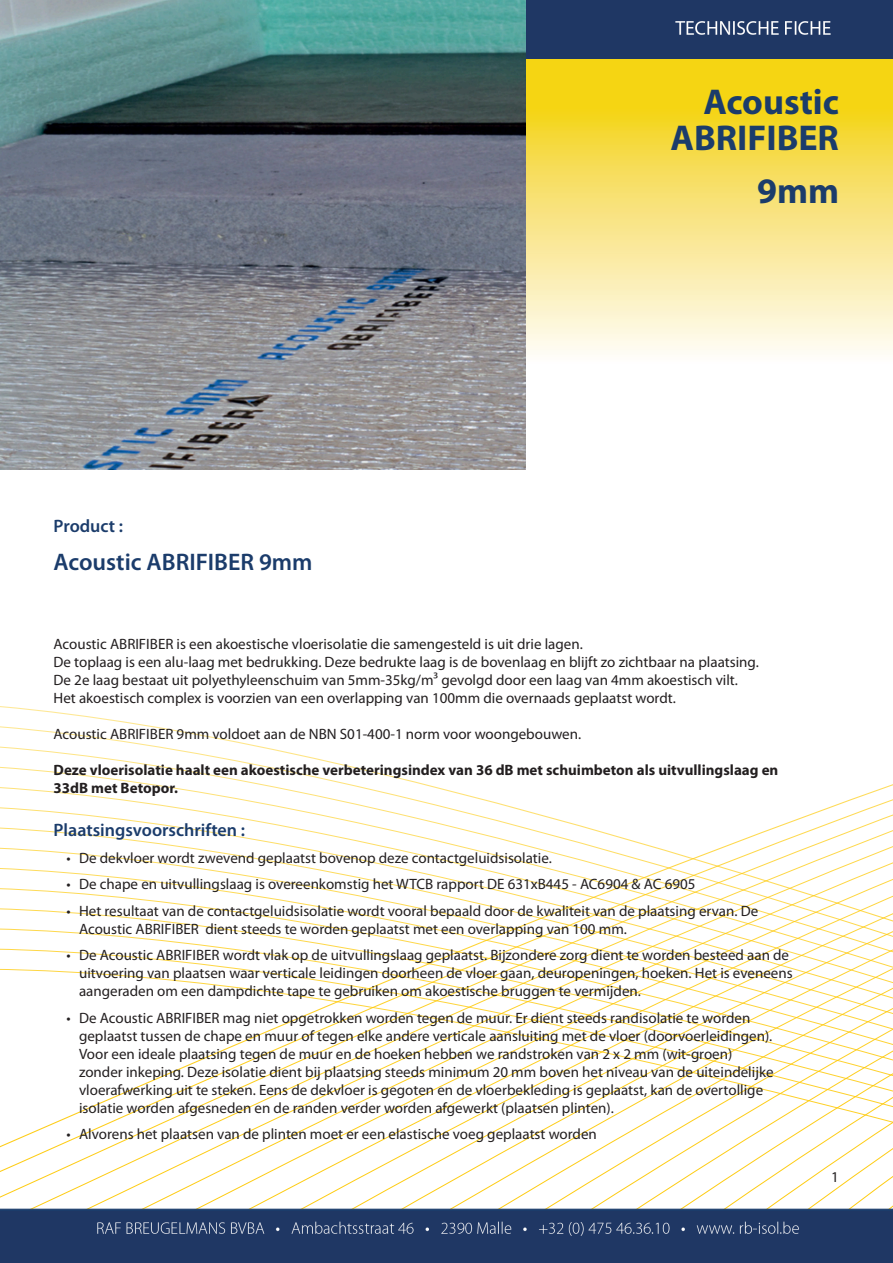
<style>
.page{position:relative;width:893px;height:1263px;background:#fff}
.page>*{position:absolute;margin:0;border:0;box-sizing:border-box;transform-origin:0 0}
.heading_01{font:700 36px/36px "Myriad Pro";color:#1b3c6b;text-align:right}
.body_blauw{font:600 24px "Myriad Pro";color:#1b3c6b}
.body{font:600 18px "Myriad Pro";color:#1b3c6b}
.body_blauw-2{font:600 18px "Myriad Pro";color:#1b3c6b}
.body-2{font:15px/18px "Myriad Pro";color:#231f20}
.body-3{font:700 15px/18px "Myriad Pro";color:#231f20}
</style>
<div class="page">
<svg style="left:525px;top:58px;width:368px;height:306px;background:#f6e27b"></svg>
<svg style="left:0;top:825px;width:893px;height:21px"></svg>
<svg style="left:0;top:846px;width:893px;height:20px"></svg>
<svg style="left:0;top:866px;width:893px;height:21px"></svg>
<svg style="left:0;top:887px;width:893px;height:21px"></svg>
<svg style="left:0;top:908px;width:893px;height:20px"></svg>
<svg style="left:0;top:928px;width:893px;height:20px"></svg>
<svg style="left:0;top:948px;width:893px;height:21px"></svg>
<svg style="left:0;top:969px;width:893px;height:240px"></svg>
<svg style="left:0;top:1209px;width:893px;height:3px;background:#203d6b"></svg>
<div style="left:525px;top:0;width:368px;height:58px;background:#1f3764"></div>
<div style="left:0;top:1212px;width:893px;height:51px;background:#1f3764"></div>
<img style="left:0;top:0;width:525px;height:470px">
<p class="body_blauw-2" style="left:54px;top:515px;width:71px">Product :</p>
<p class="body_blauw" style="left:54px;top:546px;width:261px">Acoustic ABRIFIBER 9mm</p>
<p class="heading_01" style="left:670px;top:83px;width:170px">Acoustic<br>ABRIFIBER</p>
<p class="heading_01" style="left:757px;top:172px;width:83px">9mm</p>
<p class="body-2" style="left:54px;top:635px;width:531px">Acoustic ABRIFIBER is een akoestische vloerisolatie die samengesteld is uit drie lagen.</p>
<p class="body-2" style="left:54px;top:653px;width:707px">De toplaag is een alu-laag met bedrukking. Deze bedrukte laag is de bovenlaag en blijft zo zichtbaar na plaatsing.</p>
<p class="body-2" style="left:54px;top:671px;width:686px">De 2e laag bestaat uit polyethyleenschuim van 5mm-35kg/m³ gevolgd door een laag van 4mm akoestisch vilt.</p>
<p class="body-2" style="left:54px;top:689px;width:624px">Het akoestisch complex is voorzien van een overlapping van 100mm die overnaads geplaatst wordt.</p>
<p class="body-2" style="left:54px;top:725px;width:529px">Acoustic ABRIFIBER 9mm voldoet aan de NBN S01-400-1 norm voor woongebouwen.</p>
<p class="body-3" style="left:54px;top:761px;width:726px">Deze vloerisolatie haalt een akoestische verbeteringsindex van 36 dB met schuimbeton als uitvullingslaag en<br>33dB met Betopor.</p>
<p class="body" style="left:54px;top:819px;width:193px">Plaatsingsvoorschriften :</p>
<p class="body-2" style="left:66px;top:848px;width:487px">• De dekvloer wordt zwevend geplaatst bovenop deze contactgeluidsisolatie.</p>
<p class="body-2" style="left:66px;top:875px;width:631px">• De chape en uitvullingslaag is overeenkomstig het WTCB rapport DE 631xB445 - AC6904 &amp; AC 6905</p>
<p class="body-2" style="left:79px;top:902px;width:681px;text-indent:-13px">• Het resultaat van de contactgeluidsisolatie wordt vooral bepaald door de kwaliteit van de plaatsing ervan. De<br>Acoustic ABRIFIBER dient steeds te worden geplaatst met een overlapping van 100 mm.</p>
<p class="body-2" style="left:79px;top:946px;width:715px;text-indent:-13px">• De Acoustic ABRIFIBER wordt vlak op de uitvullingslaag geplaatst. Bijzondere zorg dient te worden besteed aan de uitvoering van plaatsen waar verticale leidingen doorheen de vloer gaan, deuropeningen, hoeken. Het is eveneens aangeraden om een dampdichte tape te gebruiken om akoestische bruggen te vermijden.</p>
<p class="body-2" style="left:79px;top:1009px;width:696px;text-indent:-13px">• De Acoustic ABRIFIBER mag niet opgetrokken worden tegen de muur. Er dient steeds randisolatie te worden geplaatst tussen de chape en muur of tegen elke andere verticale aansluiting met de vloer (doorvoerleidingen).<br>Voor een ideale plaatsing tegen de muur en de hoeken hebben we randstroken van 2 x 2 mm (wit-groen) zonder inkeping. Deze isolatie dient bij plaatsing steeds minimum 20 mm boven het niveau van de uiteindelijke vloerafwerking uit te steken. Eens de dekvloer is gegoten en de vloerbekleding is geplaatst, kan de overtollige isolatie worden afgesneden en de randen verder worden afgewerkt (plaatsen plinten).</p>
<p class="body-2" style="left:66px;top:1125px;width:532px">• Alvorens het plaatsen van de plinten moet er een elastische voeg geplaatst worden</p>
<p class="body-2" style="left:831px;top:1168px;width:9px">1</p>
</div>
